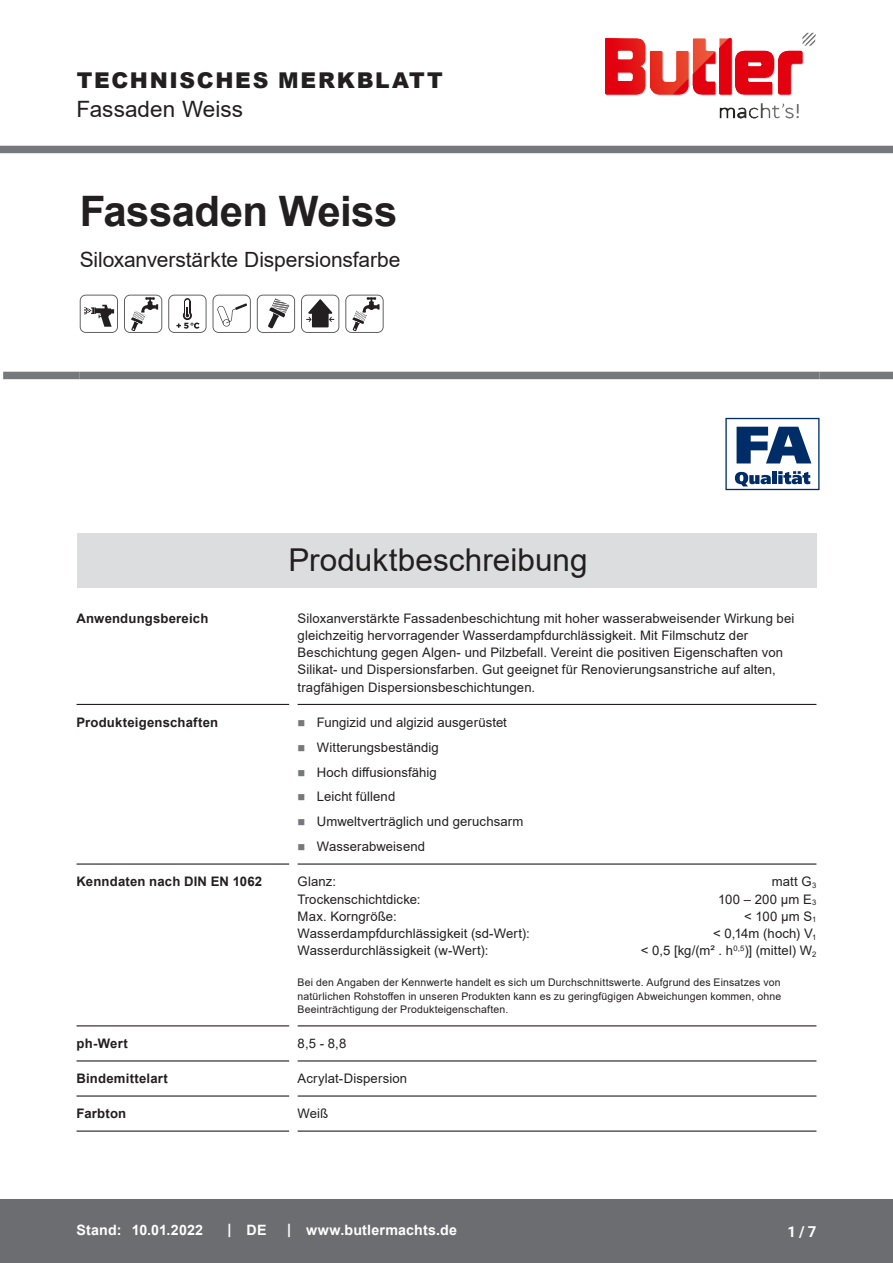
<style>
.page{position:relative;width:893px;height:1263px;background:#fff}
.page>*{position:absolute;margin:0;border:0;box-sizing:border-box;transform-origin:0 0}
.CB_AF_Produktname{font:700 42px "Arial";letter-spacing:-.015em;color:#231f20}
.CB_AF_Kapitel_Uebers{font:31.5px "Arial";color:#231f20}
.CB_AF_Kopf_Produktna{font:22.5px "Arial";letter-spacing:.005em;color:#231f20}
.CB_AF_Kopf_TM{font:900 21.75px "Arial";letter-spacing:.075em;color:#231f20}
.CB_AF_Subline_Produk{font:21px "Arial";letter-spacing:-.005em;color:#231f20}
.t1{font:700 15px "Roboto";color:#fff}
.CB_AF_Fuß_Stand_link{font:700 14.25px "Arial";letter-spacing:.01em;color:#fff}
.CB_AF_Text_Standard{font:13.2px/17.2px "Arial";letter-spacing:.01em;color:#231f20}
.CB_AF_Abschnitt_Uebe{font:700 13.2px "Arial";letter-spacing:.015em;color:#231f20}
.CB_AF_Text_Standard-2{font:10.5px/13.5px "Arial";letter-spacing:.015em;color:#231f20;text-align:justify}
</style>
<div class="page">
<div style="left:0;top:146px;width:893px;height:7px;background:#76787b"></div>
<div style="left:0;top:1199px;width:893px;height:64px;background:#6c6d70"></div>
<div style="left:77px;top:533px;width:739px;height:55px;background:#dcdddf"></div>
<hr style="left:77px;top:704px;width:212px;height:1px;background:#231f20">
<hr style="left:298px;top:704px;width:518px;height:1px;background:#231f20">
<hr style="left:77px;top:863px;width:212px;height:2px;background:#231f20">
<hr style="left:298px;top:863px;width:518px;height:2px;background:#231f20">
<hr style="left:77px;top:1025px;width:212px;height:1px;background:#231f20">
<hr style="left:298px;top:1025px;width:518px;height:1px;background:#231f20">
<hr style="left:77px;top:1060px;width:212px;height:1px;background:#231f20">
<hr style="left:298px;top:1060px;width:518px;height:1px;background:#231f20">
<hr style="left:77px;top:1095px;width:212px;height:1px;background:#231f20">
<hr style="left:298px;top:1095px;width:518px;height:1px;background:#231f20">
<hr style="left:77px;top:1130px;width:212px;height:2px;background:#231f20">
<hr style="left:298px;top:1130px;width:518px;height:2px;background:#231f20">
<div style="left:3px;top:372px;width:77px;height:7px;background:#76787b"></div>
<div style="left:80px;top:372px;width:459px;height:7px;background:#76787b"></div>
<div style="left:539px;top:372px;width:281px;height:7px;background:#76787b"></div>
<div style="left:820px;top:372px;width:73px;height:7px;background:#76787b"></div>
<svg style="left:80px;top:295px;width:38px;height:38px"></svg>
<svg style="left:124px;top:295px;width:38px;height:38px"></svg>
<svg style="left:168px;top:295px;width:39px;height:38px"></svg>
<svg style="left:213px;top:295px;width:38px;height:38px"></svg>
<svg style="left:257px;top:295px;width:38px;height:38px"></svg>
<svg style="left:301px;top:295px;width:38px;height:38px"></svg>
<svg style="left:345px;top:295px;width:39px;height:38px"></svg>
<svg style="left:725px;top:418px;width:94px;height:72px"></svg>
<img style="left:605px;top:32px;width:211px;height:87px">
<p class="CB_AF_Kopf_TM" style="left:77px;top:65px;width:367px">TECHNISCHES MERKBLATT</p>
<p class="CB_AF_Kopf_Produktna" style="left:77px;top:94px;width:168px">Fassaden Weiss</p>
<p class="CB_AF_Produktname" style="left:80px;top:182px;width:319px">Fassaden Weiss</p>
<p class="CB_AF_Subline_Produk" style="left:80px;top:245px;width:322px">Siloxanverstärkte Dispersionsfarbe</p>
<p class="CB_AF_Kapitel_Uebers" style="left:288px;top:538px;width:301px">Produktbeschreibung</p>
<p class="CB_AF_Abschnitt_Uebe" style="left:77px;top:609px;width:133px">Anwendungsbereich</p>
<p class="CB_AF_Text_Standard" style="left:298px;top:609px;width:498px">Siloxanverstärkte Fassadenbeschichtung mit hoher wasserabweisender Wirkung bei gleichzeitig hervorragender Wasserdampfdurchlässigkeit. Mit Filmschutz der Beschichtung gegen Algen- und Pilzbefall. Vereint die positiven Eigenschaften von Silikat- und Dispersionsfarben. Gut geeignet für Renovierungsanstriche auf alten, tragfähigen Dispersionsbeschichtungen.</p>
<p class="CB_AF_Abschnitt_Uebe" style="left:77px;top:713px;width:143px">Produkteigenschaften</p>
<p class="CB_AF_Text_Standard" style="left:317px;top:713px;width:192px">Fungizid und algizid ausgerüstet</p>
<p class="CB_AF_Text_Standard" style="left:317px;top:738px;width:124px">Witterungsbeständig</p>
<p class="CB_AF_Text_Standard" style="left:317px;top:763px;width:122px">Hoch diffusionsfähig</p>
<p class="CB_AF_Text_Standard" style="left:317px;top:788px;width:80px">Leicht füllend</p>
<p class="CB_AF_Text_Standard" style="left:317px;top:813px;width:208px">Umweltverträglich und geruchsarm</p>
<p class="CB_AF_Text_Standard" style="left:317px;top:838px;width:110px">Wasserabweisend</p>
<p class="CB_AF_Abschnitt_Uebe" style="left:77px;top:872px;width:187px">Kenndaten nach DIN EN 1062</p>
<p class="CB_AF_Text_Standard" style="left:298px;top:873px;width:40px">Glanz:</p>
<p class="CB_AF_Text_Standard" style="left:772px;top:873px;width:46px">matt G<sub>3</sub></p>
<p class="CB_AF_Text_Standard" style="left:298px;top:890px;width:124px">Trockenschichtdicke:</p>
<p class="CB_AF_Text_Standard" style="left:718px;top:890px;width:100px">100 – 200 μm E<sub>3</sub></p>
<p class="CB_AF_Text_Standard" style="left:298px;top:907px;width:101px">Max. Korngröße:</p>
<p class="CB_AF_Text_Standard" style="left:744px;top:907px;width:74px">&lt; 100 μm S<sub>1</sub></p>
<p class="CB_AF_Text_Standard" style="left:298px;top:925px;width:233px">Wasserdampfdurchlässigkeit (sd-Wert):</p>
<p class="CB_AF_Text_Standard" style="left:713px;top:925px;width:105px">&lt; 0,14m (hoch) V<sub>1</sub></p>
<p class="CB_AF_Text_Standard" style="left:298px;top:942px;width:192px">Wasserdurchlässigkeit (w-Wert):</p>
<p class="CB_AF_Text_Standard" style="left:641px;top:942px;width:177px">&lt; 0,5 [kg/(m² . h<sup>0,5</sup>)] (mittel) W<sub>2</sub></p>
<p class="CB_AF_Text_Standard-2" style="left:298px;top:976px;width:485px">Bei den Angaben der Kennwerte handelt es sich um Durchschnittswerte. Aufgrund des Einsatzes von natürlichen Rohstoffen in unseren Produkten kann es zu geringfügigen Abweichungen kommen, ohne Beeinträchtigung der Produkteigenschaften.</p>
<p class="CB_AF_Abschnitt_Uebe" style="left:77px;top:1034px;width:53px">ph-Wert</p>
<p class="CB_AF_Text_Standard" style="left:298px;top:1035px;width:50px">8,5 - 8,8</p>
<p class="CB_AF_Abschnitt_Uebe" style="left:77px;top:1069px;width:93px">Bindemittelart</p>
<p class="CB_AF_Text_Standard" style="left:298px;top:1070px;width:111px">Acrylat-Dispersion</p>
<p class="CB_AF_Abschnitt_Uebe" style="left:77px;top:1104px;width:51px">Farbton</p>
<p class="CB_AF_Text_Standard" style="left:298px;top:1105px;width:32px">Weiß</p>
<p class="CB_AF_Fuß_Stand_link" style="left:77px;top:1220px;width:46px">Stand:</p>
<p class="CB_AF_Fuß_Stand_link" style="left:132px;top:1220px;width:73px">10.01.2022</p>
<p class="CB_AF_Fuß_Stand_link" style="left:228px;top:1219px;width:5px">|</p>
<p class="CB_AF_Fuß_Stand_link" style="left:247px;top:1220px;width:21px">DE</p>
<p class="CB_AF_Fuß_Stand_link" style="left:287px;top:1219px;width:5px">|</p>
<p class="CB_AF_Fuß_Stand_link" style="left:306px;top:1220px;width:152px">www.butlermachts.de</p>
<p class="t1" style="left:787px;top:1221px;width:30px">1 / 7</p>
</div>
